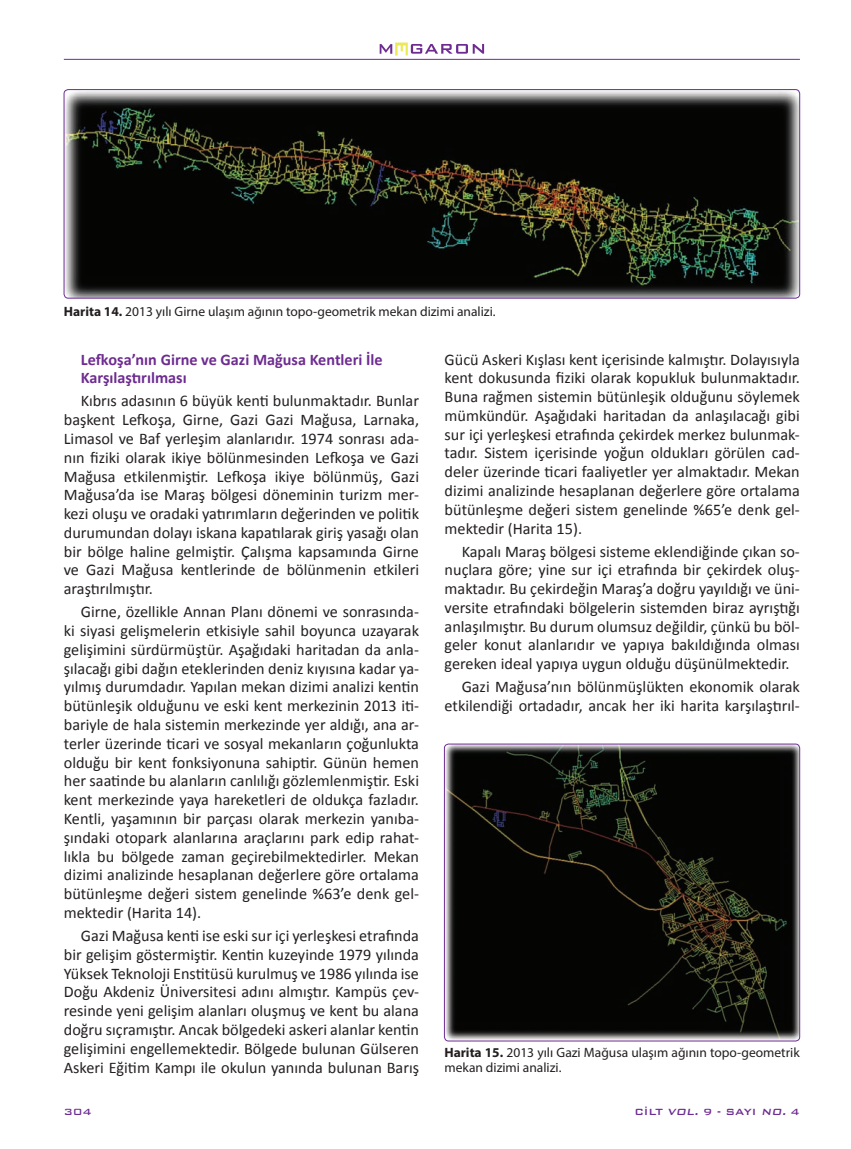
<style>
.page{position:relative;width:851px;height:1149px;background:#fff}
.page>*{position:absolute;margin:0;border:0;box-sizing:border-box;transform-origin:0 0}
.t1{font:16.2px/18.8px "Calibri";color:#231f20;text-align:justify}
.t2{font:700 16.2px/18.8px "Calibri";color:#6e2c91}
.t3{font:13.5px/15px "Myriad Pro";color:#231f20}
.t4{font:500 12px "Bank Gothic BT";color:#6e2c91}
.s1{font-weight:700}
.s2{font-style:italic}
</style>
<div class="page">
<svg style="left:379px;top:43px;width:105px;height:13px"></svg>
<hr style="left:64px;top:59px;width:735px;height:1px;background:#6e2c91">
<img style="left:64px;top:90px;width:735px;height:208px">
<div style="left:64px;top:89px;width:735px;height:209px;border:1px solid #6e2c91;border-radius:4px"></div>
<img style="left:444px;top:743px;width:355px;height:297px">
<div style="left:444px;top:743px;width:355px;height:297px;border:1px solid #6e2c91;border-radius:4px"></div>
<p class="t3" style="left:64px;top:304px;width:433px"><span class="s1">Harita 14.</span> 2013 yılı Girne ulaşım ağının topo-geometrik mekan dizimi analizi.</p>
<p class="t2" style="left:81px;top:349px;width:303px">Lefkoşa’nın Girne ve Gazi Mağusa Kentleri İle<br>Karşılaştırılması</p>
<p class="t1" style="left:64px;top:390px;width:357px;text-indent:17px">Kıbrıs adasının 6 büyük kenti bulunmaktadır. Bunlar başkent Lefkoşa, Girne, Gazi Gazi Mağusa, Larnaka, Limasol ve Baf yerleşim alanlarıdır. 1974 sonrası ada&shy;nın fiziki olarak ikiye bölünmesinden Lefkoşa ve Gazi Mağusa etkilenmiştir. Lefkoşa ikiye bölünmüş, Gazi Mağusa’da ise Maraş bölgesi döneminin turizm mer&shy;kezi oluşu ve oradaki yatırımların değerinden ve politik durumundan dolayı iskana kapatılarak giriş yasağı olan bir bölge haline gelmiştir. Çalışma kapsamında Girne ve Gazi Mağusa kentlerinde de bölünmenin etkileri araştırılmıştır.</p>
<p class="t1" style="left:64px;top:601px;width:357px;text-indent:17px">Girne, özellikle Annan Planı dönemi ve sonrasında&shy;ki siyasi gelişmelerin etkisiyle sahil boyunca uzayarak gelişimini sürdürmüştür. Aşağıdaki haritadan da anla&shy;şılacağı gibi dağın eteklerinden deniz kıyısına kadar ya&shy;yılmış durumdadır. Yapılan mekan dizimi analizi kentin bütünleşik olduğunu ve eski kent merkezinin 2013 iti&shy;bariyle de hala sistemin merkezinde yer aldığı, ana ar&shy;terler üzerinde ticari ve sosyal mekanların çoğunlukta olduğu bir kent fonksiyonuna sahiptir. Günün hemen her saatinde bu alanların canlılığı gözlemlenmiştir. Eski kent merkezinde yaya hareketleri de oldukça fazladır.<br>Kentli, yaşamının bir parçası olarak merkezin yanıba&shy;şındaki otopark alanlarına araçlarını park edip rahat&shy;lıkla bu bölgede zaman geçirebilmektedirler. Mekan dizimi analizinde hesaplanan değerlere göre ortalama bütünleşme değeri sistem genelinde %63’e denk gel&shy;mektedir (Harita 14).</p>
<p class="t1" style="left:64px;top:925px;width:357px;text-indent:17px">Gazi Mağusa kenti ise eski sur içi yerleşkesi etrafında bir gelişim göstermiştir. Kentin kuzeyinde 1979 yılında Yüksek Teknoloji Enstitüsü kurulmuş ve 1986 yılında ise Doğu Akdeniz Üniversitesi adını almıştır. Kampüs çev&shy;resinde yeni gelişim alanları oluşmuş ve kent bu alana doğru sıçramıştır. Ancak bölgedeki askeri alanlar kentin gelişimini engellemektedir. Bölgede bulunan Gülseren Askeri Eğitim Kampı ile okulun yanında bulunan Barış</p>
<p class="t4" style="left:64px;top:1104px;width:29px">304</p>
<p class="t1" style="left:444px;top:349px;width:357px">Gücü Askeri Kışlası kent içerisinde kalmıştır. Dolayısıyla kent dokusunda fiziki olarak kopukluk bulunmaktadır.<br>Buna rağmen sistemin bütünleşik olduğunu söylemek mümkündür. Aşağıdaki haritadan da anlaşılacağı gibi sur içi yerleşkesi etrafında çekirdek merkez bulunmak&shy;tadır. Sistem içerisinde yoğun oldukları görülen cad&shy;deler üzerinde ticari faaliyetler yer almaktadır. Mekan dizimi analizinde hesaplanan değerlere göre ortalama bütünleşme değeri sistem genelinde %65’e denk gel&shy;mektedir (Harita 15).</p>
<p class="t1" style="left:444px;top:541px;width:357px;text-indent:17px">Kapalı Maraş bölgesi sisteme eklendiğinde çıkan so&shy;nuçlara göre; yine sur içi etrafında bir çekirdek oluş&shy;maktadır. Bu çekirdeğin Maraş’a doğru yayıldığı ve üni&shy;versite etrafındaki bölgelerin sistemden biraz ayrıştığı anlaşılmıştır. Bu durum olumsuz değildir, çünkü bu böl&shy;geler konut alanlarıdır ve yapıya bakıldığında olması gereken ideal yapıya uygun olduğu düşünülmektedir.</p>
<p class="t1" style="left:444px;top:676px;width:357px;text-align:right">Gazi Mağusa’nın bölünmüşlükten ekonomik olarak etkilendiği ortadadır, ancak her iki harita karşılaştırıl-</p>
<p class="t3" style="left:444px;top:1044px;width:357px"><span class="s1">Harita 15.</span> 2013 yılı Gazi Mağusa ulaşım ağının topo-geometrik mekan dizimi analizi.</p>
<p class="t4" style="left:634px;top:1104px;width:167px">CİLT <span class="s2">VOL.</span> 9 - SAYI <span class="s2">NO.</span> 4</p>
</div>
